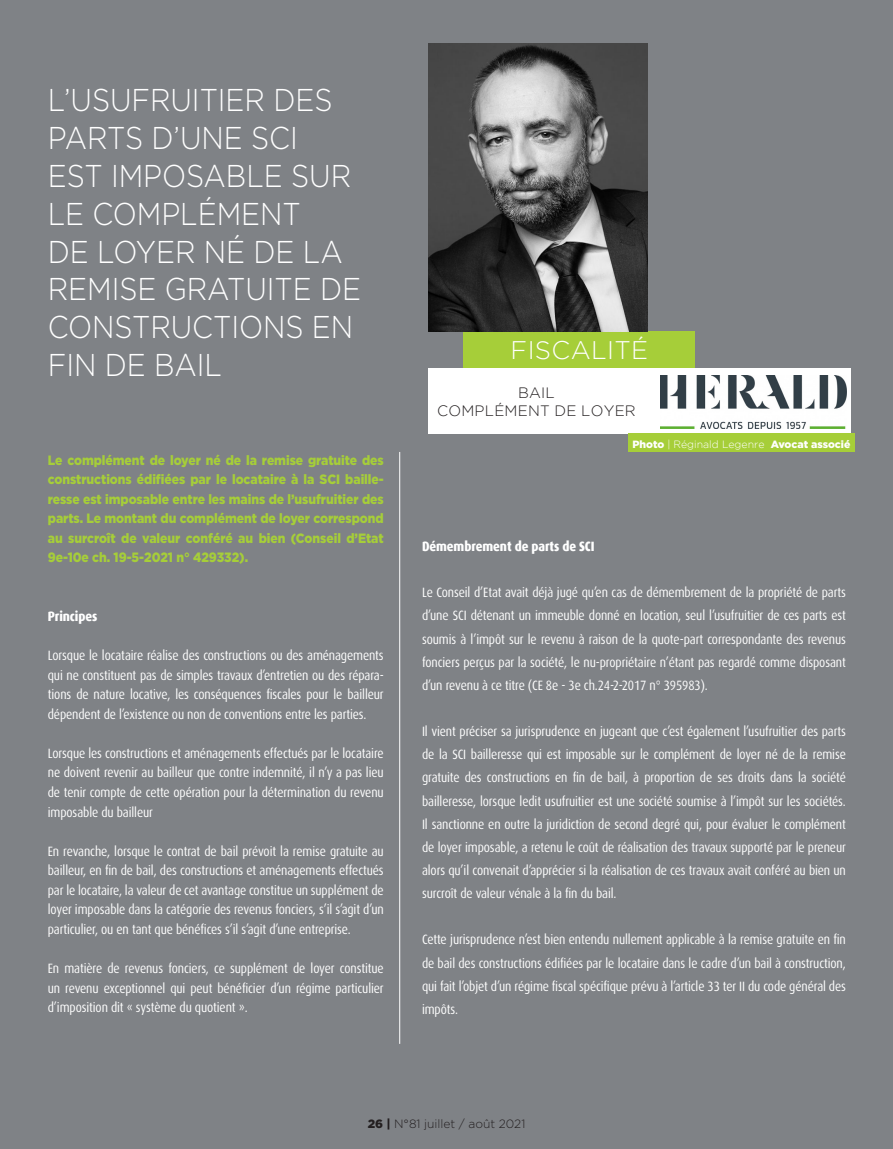
<style>
.page{position:relative;width:893px;height:1149px;background:#fff}
.page>*{position:absolute;margin:0;border:0;box-sizing:border-box;transform-origin:0 0}
.t1{font:300 31.5px/37.8px "Gotham";letter-spacing:-.005em;color:#fff;scale:.9 1}
.t2{font:300 25.35px "Gotham";letter-spacing:.015em;color:#fff}
.t3{font:300 15px "Gotham";letter-spacing:.015em;color:#231f20}
.t4{font:13.5px/23.1px "Dax";letter-spacing:-.01em;color:#fff;text-align:justify;scale:.88 1}
.t5{font:900 13.5px/19.5px "Gotham";letter-spacing:-.005em;color:#a6ce39;text-align:justify;scale:.9 1}
.t6{font:800 13.5px "Dax";letter-spacing:-.01em;color:#fff;scale:.89 1}
.t7{font:300 12px "Gotham";color:#231f20}
.t8{font:900 10.5px "Gotham";color:#fff}
.s1{font-weight:300}
.s2{font-weight:900}
</style>
<div class="page">
<div style="left:0;top:0;width:893px;height:1148px;background:#7f8286"></div>
<div style="left:463px;top:331px;width:232px;height:37px;background:#a6ce39"></div>
<div style="left:429px;top:368px;width:215px;height:65px;background:#fff"></div>
<img style="left:429px;top:43px;width:219px;height:288px">
<div style="left:639px;top:368px;width:212px;height:66px;background:#fff"></div>
<img style="left:660px;top:375px;width:186px;height:53px">
<div style="left:628px;top:433px;width:227px;height:19px;background:#a6ce39"></div>
<hr style="left:399px;top:452px;width:1px;height:591px;background:#fff">
<p class="t1" style="left:48px;top:81px;width:350px">L’USUFRUITIER DES<br>PARTS D’UNE SCI<br>EST IMPOSABLE SUR<br>LE COMPLÉMENT<br>DE LOYER NÉ DE LA<br>REMISE GRATUITE DE<br>CONSTRUCTIONS EN<br>FIN DE BAIL</p>
<p class="t5" style="left:48px;top:449px;width:375px">Le complément de loyer né de la remise gratuite des constructions édifiées par le locataire à la SCI baille&shy;resse est imposable entre les mains de l’usufruitier des parts. Le montant du complément de loyer correspond au surcroît de valeur conféré au bien (Conseil d’Etat 9e-10e ch. 19-5-2021 n° 429332).</p>
<p class="t6" style="left:48px;top:608px;width:57px">Principes</p>
<p class="t4" style="left:48px;top:645px;width:383px;line-height:19.5px">Lorsque le locataire réalise des constructions ou des aménagements qui ne constituent pas de simples travaux d’entretien ou des répara&shy;tions de nature locative, les conséquences fiscales pour le bailleur dépendent de l’existence ou non de conventions entre les parties.</p>
<p class="t4" style="left:48px;top:743px;width:383px;line-height:19.5px">Lorsque les constructions et aménagements effectués par le locataire ne doivent revenir au bailleur que contre indemnité, il n’y a pas lieu de tenir compte de cette opération pour la détermination du revenu imposable du bailleur</p>
<p class="t4" style="left:48px;top:841px;width:383px;line-height:19.5px">En revanche, lorsque le contrat de bail prévoit la remise gratuite au bailleur, en fin de bail, des constructions et aménagements effectués par le locataire, la valeur de cet avantage constitue un supplément de loyer imposable dans la catégorie des revenus fonciers, s’il s’agit d’un particulier, ou en tant que bénéfices s’il s’agit d’une entreprise.</p>
<p class="t4" style="left:48px;top:958px;width:383px;line-height:19.5px">En matière de revenus fonciers, ce supplément de loyer constitue un revenu exceptionnel qui peut bénéficier d’un régime particulier d’imposition dit « système du quotient ».</p>
<p class="t2" style="left:511px;top:336px;width:139px">FISCALITÉ</p>
<p class="t3" style="left:518px;top:384px;width:38px">BAIL</p>
<p class="t3" style="left:437px;top:402px;width:200px">COMPLÉMENT DE LOYER</p>
<p class="t8" style="left:632px;top:438px;width:219px">Photo <span class="s1">| Réginald Legenre</span> Avocat associé</p>
<p class="t6" style="left:422px;top:538px;width:195px">Démembrement de parts de SCI</p>
<p class="t4" style="left:422px;top:581px;width:483px">Le Conseil d’Etat avait déjà jugé qu’en cas de démembrement de la propriété de parts d’une SCI détenant un immeuble donné en location, seul l’usufruitier de ces parts est soumis à l’impôt sur le revenu à raison de la quote-part correspondante des revenus fonciers perçus par la société, le nu-propriétaire n’étant pas regardé comme disposant d’un revenu à ce titre (CE 8e - 3e ch.24-2-2017 n° 395983).</p>
<p class="t4" style="left:422px;top:719px;width:483px">Il vient préciser sa jurisprudence en jugeant que c’est également l’usufruitier des parts de la SCI bailleresse qui est imposable sur le complément de loyer né de la remise gratuite des constructions en fin de bail, à proportion de ses droits dans la société bailleresse, lorsque ledit usufruitier est une société soumise à l’impôt sur les sociétés.<br>Il sanctionne en outre la juridiction de second degré qui, pour évaluer le complément de loyer imposable, a retenu le coût de réalisation des travaux supporté par le preneur alors qu’il convenait d’apprécier si la réalisation de ces travaux avait conféré au bien un surcroît de valeur vénale à la fin du bail.</p>
<p class="t4" style="left:422px;top:928px;width:483px">Cette jurisprudence n’est bien entendu nullement applicable à la remise gratuite en fin de bail des constructions édifiées par le locataire dans le cadre d’un bail à construction, qui fait l’objet d’un régime fiscal spécifique prévu à l’article 33 ter II du code général des impôts.</p>
<p class="t7" style="left:368px;top:1117px;width:159px"><span class="s2">26 |</span> N°81 juillet / août 2021</p>
</div>
